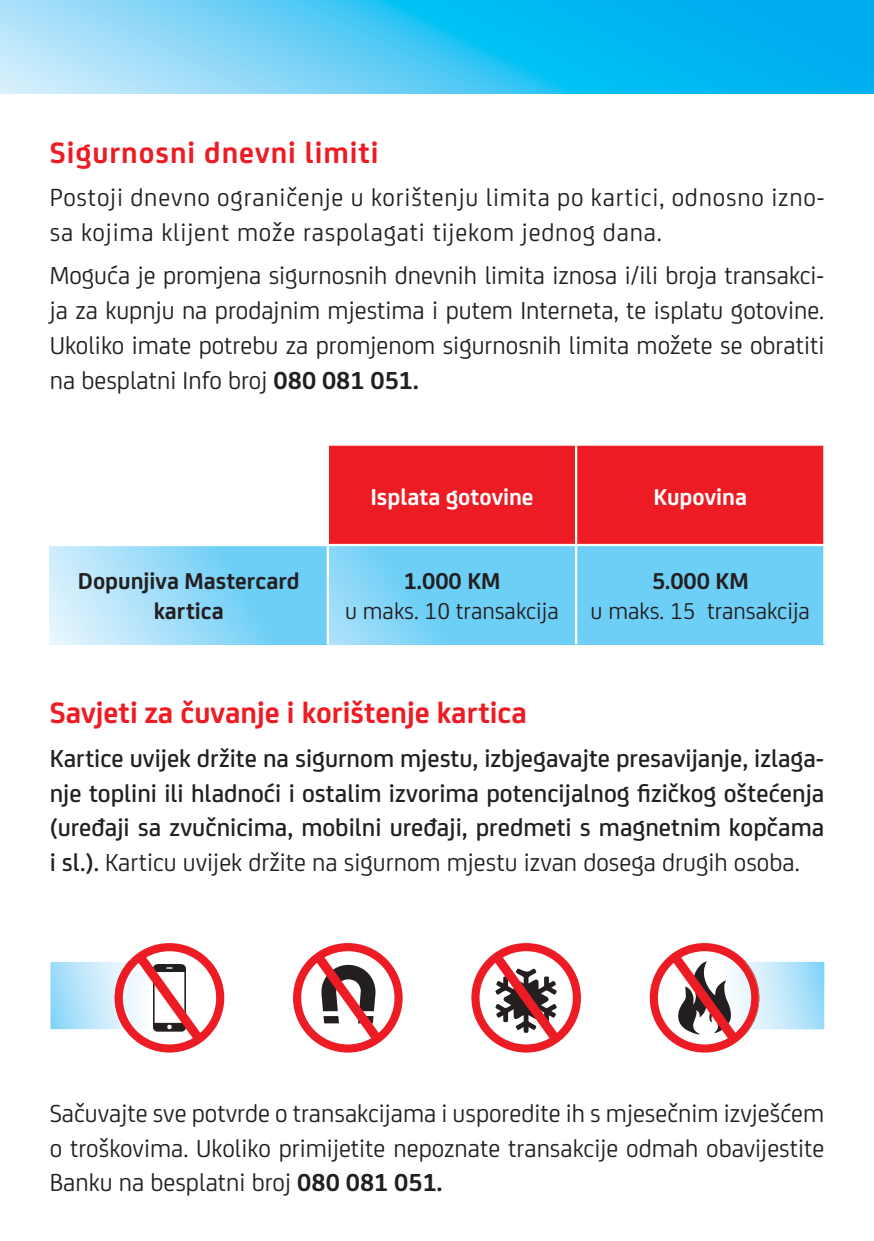
<style>
.page{position:relative;width:874px;height:1241px;background:#fff}
.page>*{position:absolute;margin:0;border:0;box-sizing:border-box;transform-origin:0 0}
.t1{font:700 31.5px "FS Joey";color:#ed1c24}
.t2{font:700 31.5px "FS Joey";letter-spacing:.03em;color:#ed1c24}
.t3{font:26.25px/34.6px "FS Joey";letter-spacing:.03em;color:#231f20;text-align:justify}
.t4{font:500 26.25px/34.6px "FS Joey";color:#231f20;text-align:justify}
.t5{font:700 24.5px/29.4px "FS Joey";color:#231f20;text-align:center}
.t6{font:24.5px "FS Joey";color:#231f20}
.t7{font:700 24.5px "FS Joey";color:#fff}
.s1{font-weight:700}
.s2{font-weight:400}
</style>
<div class="page">
<div style="left:329px;top:445px;width:493px;height:99px;background:#ed1c24"></div>
<svg style="left:50px;top:546px;width:276px;height:98px;background:#98dbf8"></svg>
<svg style="left:329px;top:546px;width:245px;height:98px;background:#76d1f6"></svg>
<div style="left:576px;top:545px;width:248px;height:99px;background:#6ecff6"></div>
<hr style="left:574px;top:445px;width:3px;height:99px;background:#fff">
<hr style="left:576px;top:544px;width:249px;height:2px;background:#fff">
<hr style="left:574px;top:546px;width:3px;height:98px;background:#fff">
<hr style="left:822px;top:546px;width:3px;height:98px;background:#fff">
<svg style="left:293px;top:943px;width:109px;height:109px"></svg>
<svg style="left:471px;top:943px;width:109px;height:109px"></svg>
<svg style="left:50px;top:943px;width:174px;height:109px"></svg>
<svg style="left:649px;top:943px;width:110px;height:109px"></svg>
<svg style="left:0;top:0;width:872px;height:93px;background:#44c7f4"></svg>
<hr style="left:872px;top:0;width:1px;height:93px;background:#00aeef">
<p class="t2" style="left:50px;top:128px;width:330px">Sigurnosni dnevni limiti</p>
<p class="t3" style="left:50px;top:178px;width:775px">Postoji dnevno ograničenje u korištenju limita po kartici, odnosno izno&shy;sa kojima klijent može raspolagati tijekom jednog dana.</p>
<p class="t3" style="left:50px;top:257px;width:775px">Moguća je promjena sigurnosnih dnevnih limita iznosa i/ili broja transakci&shy;ja za kupnju na prodajnim mjestima i putem Interneta, te isplatu gotovine.<br>Ukoliko imate potrebu za promjenom sigurnosnih limita možete se obratiti na besplatni Info broj <span class="s1">080 081 051.</span></p>
<p class="t7" style="left:370px;top:478px;width:165px">Isplata gotovine</p>
<p class="t7" style="left:653px;top:478px;width:95px">Kupovina</p>
<p class="t5" style="left:78px;top:564px;width:223px">Dopunjiva Mastercard kartica</p>
<p class="t5" style="left:403px;top:564px;width:98px">1.000 KM</p>
<p class="t6" style="left:345px;top:593px;width:215px">u maks. 10 transakcija</p>
<p class="t5" style="left:651px;top:564px;width:98px">5.000 KM</p>
<p class="t6" style="left:590px;top:593px;width:221px">u maks. 15 transakcija</p>
<p class="t1" style="left:50px;top:689px;width:478px">Savjeti za čuvanje i korištenje kartica</p>
<p class="t4" style="left:50px;top:739px;width:775px">Kartice uvijek držite na sigurnom mjestu, izbjegavajte presavijanje, izlaga&shy;nje toplini ili hladnoći i ostalim izvorima potencijalnog fizičkog oštećenja (uređaji sa zvučnicima, mobilni uređaji, predmeti s magnetnim kopčama i sl.). <span class="s2">Karticu uvijek držite na sigurnom mjestu izvan dosega drugih osoba.</span></p>
<p class="t3" style="left:50px;top:1093px;width:775px">Sačuvajte sve potvrde o transakcijama i usporedite ih s mjesečnim izvješćem o troškovima. Ukoliko primijetite nepoznate transakcije odmah obavijestite Banku na besplatni broj <span class="s1">080 081 051.</span></p>
</div>
